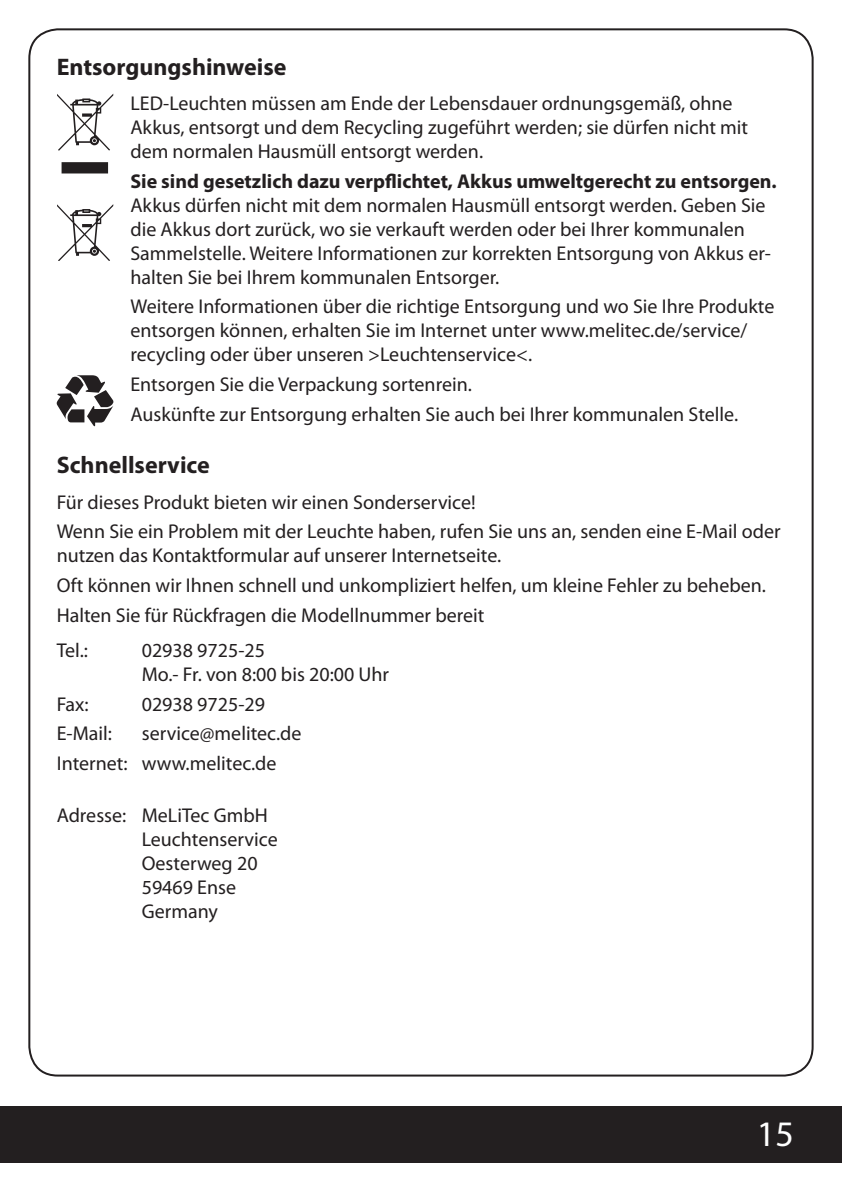
<style>
.page{position:relative;width:842px;height:1191px;background:#fff}
.page>*{position:absolute;margin:0;border:0;box-sizing:border-box;transform-origin:0 0}
.t1{font:36px "Myriad Pro";color:#fff}
.t2{font:700 24px "Myriad Pro";color:#231f20}
.t3{font:20px/24px "Myriad Pro";color:#231f20}
.t4{font:700 20px "Myriad Pro";color:#231f20}
</style>
<div class="page">
<div style="left:0;top:1106px;width:842px;height:56px;background:#231f20"></div>
<svg style="left:57px;top:375px;width:56px;height:51px"></svg>
<svg style="left:57px;top:94px;width:56px;height:79px"></svg>
<svg style="left:57px;top:204px;width:56px;height:57px"></svg>
<p class="t2" style="left:57px;top:53px;width:231px">Entsorgungshinweise</p>
<p class="t3" style="left:130px;top:92px;width:619px">LED-Leuchten müssen am Ende der Lebensdauer ordnungsgemäß, ohne<br>Akkus, entsorgt und dem Recycling zugeführt werden; sie dürfen nicht mit dem normalen Hausmüll entsorgt werden.</p>
<p class="t4" style="left:130px;top:170px;width:648px">Sie sind gesetzlich dazu verpflichtet, Akkus umweltgerecht zu entsorgen.</p>
<p class="t3" style="left:130px;top:193px;width:642px">Akkus dürfen nicht mit dem normalen Hausmüll entsorgt werden. Geben Sie die Akkus dort zurück, wo sie verkauft werden oder bei Ihrer kommunalen Sammelstelle. Weitere Informationen zur korrekten Entsorgung von Akkus er&shy;halten Sie bei Ihrem kommunalen Entsorger.</p>
<p class="t3" style="left:130px;top:295px;width:645px">Weitere Informationen über die richtige Entsorgung und wo Sie Ihre Produkte entsorgen können, erhalten Sie im Internet unter www.melitec.de/service/ recycling oder über unseren &gt;Leuchtenservice&lt;.</p>
<p class="t3" style="left:130px;top:370px;width:609px;line-height:29.6px">Entsorgen Sie die Verpackung sortenrein.<br>Auskünfte zur Entsorgung erhalten Sie auch bei Ihrer kommunalen Stelle.</p>
<p class="t2" style="left:57px;top:452px;width:155px">Schnellservice</p>
<p class="t3" style="left:57px;top:487px;width:725px;line-height:29.6px">Für dieses Produkt bieten wir einen Sonderservice!<br>Wenn Sie ein Problem mit der Leuchte haben, rufen Sie uns an, senden eine E-Mail oder</p>
<p class="t3" style="left:57px;top:541px;width:711px;line-height:29.6px">nutzen das Kontaktformular auf unserer Internetseite.<br>Oft können wir Ihnen schnell und unkompliziert helfen, um kleine Fehler zu beheben.<br>Halten Sie für Rückfragen die Modellnummer bereit</p>
<p class="t3" style="left:57px;top:638px;width:33px">Tel.:</p>
<p class="t3" style="left:142px;top:638px;width:249px">02938 9725-25<br>Mo.- Fr. von 8:00 bis 20:00 Uhr</p>
<p class="t3" style="left:57px;top:692px;width:33px">Fax:</p>
<p class="t3" style="left:142px;top:692px;width:125px">02938 9725-29</p>
<p class="t3" style="left:57px;top:722px;width:57px">E-Mail:</p>
<p class="t3" style="left:57px;top:719px;width:246px;line-height:29.6px;text-indent:85px">service@melitec.de<br>Internet: www.melitec.de</p>
<p class="t3" style="left:142px;top:804px;width:137px;text-indent:-85px">Adresse: MeLiTec GmbH<br>Leuchtenservice<br>Oesterweg 20<br>59469 Ense<br>Germany</p>
<h1 class="t1" style="left:757px;top:1113px;width:38px">15</h1>
</div>
